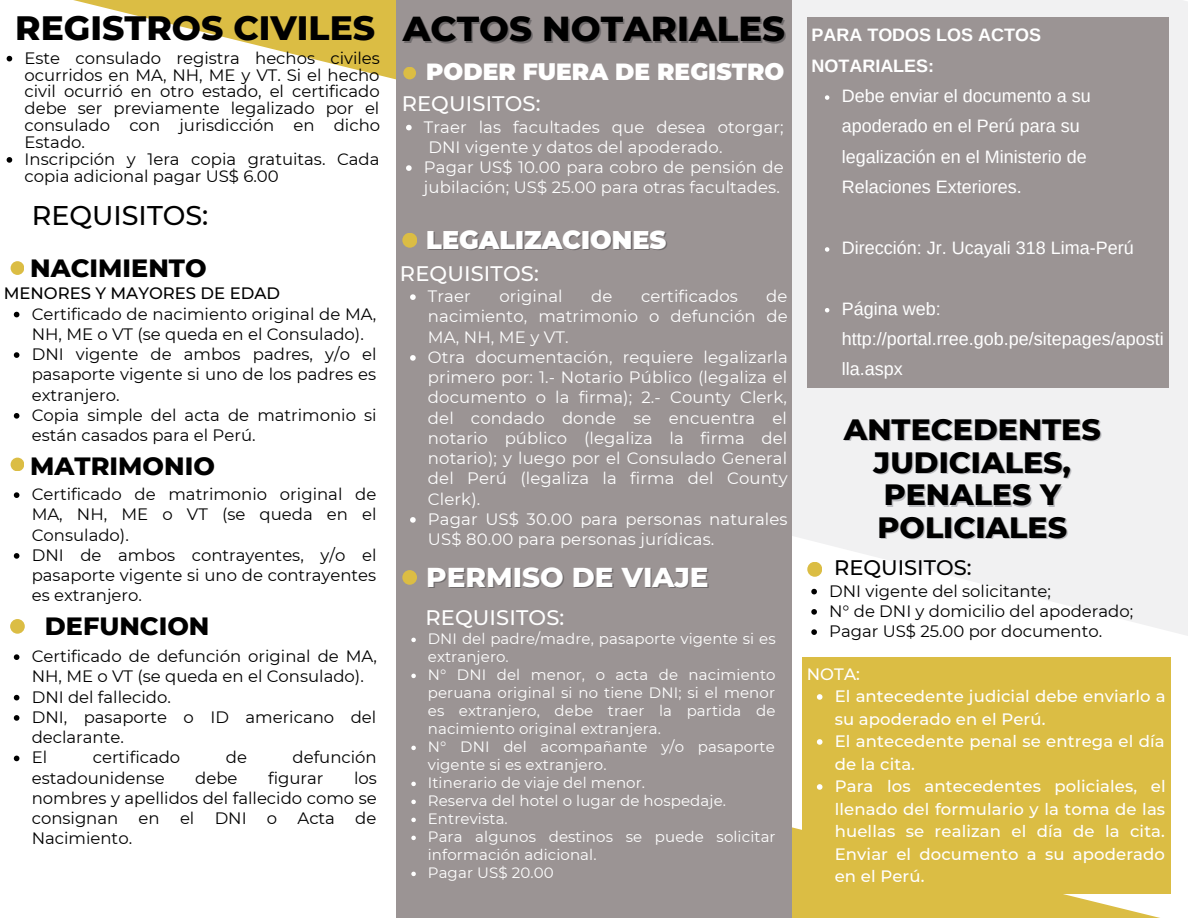
<style>
.page{position:relative;width:1188px;height:918px;background:#fff}
.page>*{position:absolute;margin:0;border:0;box-sizing:border-box;transform-origin:0 0}
.t1{font:800 35.4px "Montserrat";color:#000}
.t2{font:800 34.5px "Montserrat";color:#000}
.t3{font:800 30px/32.7px "Montserrat";color:#000;text-align:center}
.t4{font:800 27.9px "Montserrat";color:#fff}
.t5{font:500 27px "Montserrat";color:#000}
.t6{font:800 25.5px "Montserrat";color:#000}
.t7{font:900 25.5px "Montserrat";color:#fff}
.t8{font:900 23.4px "Montserrat";color:#fff}
.t9{font:500 21px "Montserrat";letter-spacing:.005em;color:#fff}
.t10{font:500 21px "Montserrat";color:#000}
.t11{font:18px/30.3px "Arimo";color:#fff}
.t12{font:700 18px/30.3px "Arimo";color:#fff}
.t13{font:16.5px/20.2px "Montserrat";color:#000}
.t14{font:16.5px/20.2px "Montserrat";letter-spacing:.005em;color:#fff}
.t15{font:500 16.5px/22.5px "Montserrat";letter-spacing:.005em;color:#fff}
.t16{font:500 16.5px "Montserrat";color:#000}
.t17{font:15px/18px "Montserrat";letter-spacing:.005em;color:#fff}
</style>
<div class="page">
<div style="left:792px;top:0;width:396px;height:668px;background:linear-gradient(to right,#f7f7f8,#f1f1f2)"></div>
<svg style="left:6px;top:0;width:390px;height:79px"></svg>
<svg style="left:792px;top:826px;width:379px;height:92px;fill:#dbbd44"></svg>
<div style="left:396px;top:0;width:396px;height:918px;background:#9b9494"></div>
<div style="left:402px;top:233px;width:15px;height:15px;background:#dbbd44;border-radius:50%"></div>
<div style="left:402px;top:570px;width:15px;height:15px;background:#dbbd44;border-radius:50%"></div>
<div style="left:10px;top:619px;width:15px;height:15px;background:#dbbd44;border-radius:50%"></div>
<div style="left:802px;top:657px;width:368px;height:237px;background:#dbbd44"></div>
<svg style="left:817px;top:694px;width:6px;height:6px"></svg>
<svg style="left:817px;top:739px;width:6px;height:6px"></svg>
<svg style="left:817px;top:784px;width:6px;height:6px"></svg>
<svg style="left:14px;top:492px;width:5px;height:6px"></svg>
<svg style="left:14px;top:553px;width:5px;height:6px"></svg>
<svg style="left:7px;top:56px;width:5px;height:5px"></svg>
<svg style="left:7px;top:157px;width:5px;height:6px"></svg>
<svg style="left:14px;top:312px;width:5px;height:5px"></svg>
<svg style="left:14px;top:352px;width:5px;height:6px"></svg>
<svg style="left:14px;top:413px;width:5px;height:6px"></svg>
<svg style="left:14px;top:654px;width:5px;height:6px"></svg>
<svg style="left:14px;top:695px;width:5px;height:5px"></svg>
<svg style="left:14px;top:715px;width:5px;height:6px"></svg>
<svg style="left:14px;top:756px;width:5px;height:5px"></svg>
<svg style="left:811px;top:589px;width:6px;height:5px"></svg>
<svg style="left:811px;top:609px;width:6px;height:6px"></svg>
<svg style="left:811px;top:629px;width:6px;height:6px"></svg>
<svg style="left:410px;top:294px;width:6px;height:6px"></svg>
<svg style="left:410px;top:355px;width:6px;height:6px"></svg>
<svg style="left:410px;top:517px;width:6px;height:6px"></svg>
<svg style="left:406px;top:125px;width:6px;height:5px"></svg>
<svg style="left:406px;top:165px;width:6px;height:6px"></svg>
<div style="left:403px;top:67px;width:13px;height:12px;background:#dbbd44;border-radius:50%"></div>
<div style="left:11px;top:261px;width:13px;height:14px;background:#dbbd44;border-radius:50%"></div>
<div style="left:807px;top:18px;width:361px;height:370px;background:#9b9494"></div>
<svg style="left:825px;top:95px;width:4px;height:5px"></svg>
<svg style="left:825px;top:247px;width:4px;height:5px"></svg>
<svg style="left:825px;top:308px;width:4px;height:4px"></svg>
<div style="left:11px;top:458px;width:13px;height:13px;background:#dbbd44;border-radius:50%"></div>
<svg style="left:411px;top:638px;width:5px;height:4px"></svg>
<svg style="left:411px;top:674px;width:5px;height:4px"></svg>
<svg style="left:411px;top:746px;width:5px;height:4px"></svg>
<svg style="left:411px;top:782px;width:5px;height:4px"></svg>
<svg style="left:411px;top:800px;width:5px;height:4px"></svg>
<svg style="left:411px;top:818px;width:5px;height:4px"></svg>
<svg style="left:411px;top:836px;width:5px;height:4px"></svg>
<svg style="left:411px;top:872px;width:5px;height:4px"></svg>
<div style="left:807px;top:562px;width:15px;height:15px;background:#dbbd44;border-radius:50%"></div>
<h2 class="t2" style="left:15px;top:6px;width:361px">REGISTROS CIVILES</h2>
<p class="t13" style="left:25px;top:49px;width:357px;line-height:16.8px">Este consulado registra hechos civiles ocurridos en MA, NH, ME y VT. Si el hecho civil ocurrió en otro estado, el certificado debe ser previamente legalizado por el consulado con jurisdicción en dicho Estado.<br>Inscripción y 1era copia gratuitas. Cada copia adicional pagar US$ 6.00</p>
<h3 class="t5" style="left:32px;top:198px;width:178px">REQUISITOS:</h3>
<h3 class="t6" style="left:30px;top:252px;width:178px">NACIMIENTO</h3>
<p class="t16" style="left:4px;top:283px;width:278px">MENORES Y MAYORES DE EDAD</p>
<p class="t13" style="left:32px;top:304px;width:346px">Certificado de nacimiento original de MA, NH, ME o VT (se queda en el Consulado).<br>DNI vigente de ambos padres, y/o el pasaporte vigente si uno de los padres es extranjero.<br>Copia simple del acta de matrimonio si están casados para el Perú.</p>
<h3 class="t6" style="left:30px;top:450px;width:186px">MATRIMONIO</h3>
<p class="t13" style="left:32px;top:484px;width:346px">Certificado de matrimonio original de<br>MA, NH, ME o VT (se queda en el<br>Consulado).<br>DNI de ambos contrayentes, y/o el pasaporte vigente si uno de contrayentes es extranjero.</p>
<h3 class="t6" style="left:45px;top:611px;width:166px">DEFUNCION</h3>
<p class="t13" style="left:32px;top:646px;width:347px">Certificado de defunción original de MA,<br>NH, ME o VT (se queda en el Consulado).<br>DNI del fallecido.<br>DNI, pasaporte o ID americano del declarante.<br>El</p>
<p class="t13" style="left:93px;top:747px;width:89px">certificado</p>
<p class="t13" style="left:226px;top:747px;width:23px">de</p>
<p class="t13" style="left:293px;top:747px;width:86px">defunción</p>
<p class="t13" style="left:32px;top:768px;width:134px">estadounidense</p>
<p class="t13" style="left:195px;top:768px;width:44px">debe</p>
<p class="t13" style="left:268px;top:768px;width:57px">figurar</p>
<p class="t13" style="left:32px;top:768px;width:347px;text-align:justify;text-indent:322px">los nombres y apellidos del fallecido como se consignan en el DNI o Acta de Nacimiento.</p>
<h1 class="t1" style="left:403px;top:7px;width:384px">ACTOS NOTARIALES</h1>
<h3 class="t8" style="left:426px;top:57px;width:360px">PODER FUERA DE REGISTRO</h3>
<p class="t9" style="left:402px;top:91px;width:140px">REQUISITOS:</p>
<p class="t14" style="left:424px;top:117px;width:361px">Traer las facultades que desea otorgar; DNI vigente y datos del apoderado.<br>Pagar US$ 10.00 para cobro de pensión de jubilación; US$ 25.00 para otras facultades.</p>
<h3 class="t7" style="left:426px;top:225px;width:242px">LEGALIZACIONES</h3>
<p class="t9" style="left:400px;top:261px;width:140px">REQUISITOS:</p>
<p class="t14" style="left:428px;top:286px;width:44px">Traer</p>
<p class="t14" style="left:499px;top:286px;width:65px">original</p>
<p class="t14" style="left:591px;top:286px;width:23px">de</p>
<p class="t14" style="left:641px;top:286px;width:98px">certificados</p>
<p class="t14" style="left:428px;top:286px;width:361px;text-indent:338px">de nacimiento, matrimonio o defunción de<br>MA, NH, ME y VT.<br>Otra documentación, requiere legalizarla primero por: 1.- Notario Público (legaliza el documento o la firma); 2.- County Clerk, del condado donde se encuentra el notario público (legaliza la firma del notario); y luego por el Consulado General del Perú (legaliza la firma del County<br>Clerk).<br>Pagar US$ 30.00 para personas naturales<br>US$ 80.00 para personas jurídicas.</p>
<h3 class="t4" style="left:426px;top:560px;width:284px">PERMISO DE VIAJE</h3>
<p class="t9" style="left:426px;top:605px;width:140px">REQUISITOS:</p>
<p class="t17" style="left:428px;top:630px;width:349px">DNI del padre/madre, pasaporte vigente si es extranjero.<br>N° DNI del menor, o acta de nacimiento peruana original si no tiene DNI; si el menor es extranjero, debe traer la partida de nacimiento original extranjera.<br>N° DNI del acompañante y/o pasaporte vigente si es extranjero.<br>Itinerario de viaje del menor.<br>Reserva del hotel o lugar de hospedaje.<br>Entrevista.<br>Para algunos destinos se puede solicitar información adicional.<br>Pagar US$ 20.00</p>
<p class="t12" style="left:811px;top:20px;width:231px">PARA TODOS LOS ACTOS<br>NOTARIALES:</p>
<p class="t11" style="left:842px;top:81px;width:250px">Debe enviar el documento a su apoderado en el Perú para su legalización en el Ministerio de<br>Relaciones Exteriores.</p>
<p class="t11" style="left:842px;top:233px;width:293px">Dirección: Jr. Ucayali 318 Lima-Perú</p>
<p class="t11" style="left:842px;top:293px;width:323px">Página web: http://portal.rree.gob.pe/sitepages/aposti lla.aspx</p>
<h3 class="t3" style="left:844px;top:413px;width:258px">ANTECEDENTES<br>JUDICIALES,<br>PENALES Y<br>POLICIALES</h3>
<p class="t10" style="left:834px;top:555px;width:139px">REQUISITOS:</p>
<p class="t13" style="left:829px;top:581px;width:305px">DNI vigente del solicitante;<br>N° de DNI y domicilio del apoderado;<br>Pagar US$ 25.00 por documento.</p>
<p class="t15" style="left:807px;top:662px;width:55px">NOTA:</p>
<p class="t15" style="left:835px;top:685px;width:332px">El antecedente judicial debe enviarlo a su apoderado en el Perú.<br>El antecedente penal se entrega el día de la cita.<br>Para los antecedentes policiales, el llenado del formulario y la toma de las huellas se realizan el día de la cita.<br>Enviar el documento a su apoderado en el Perú.</p>
</div>
